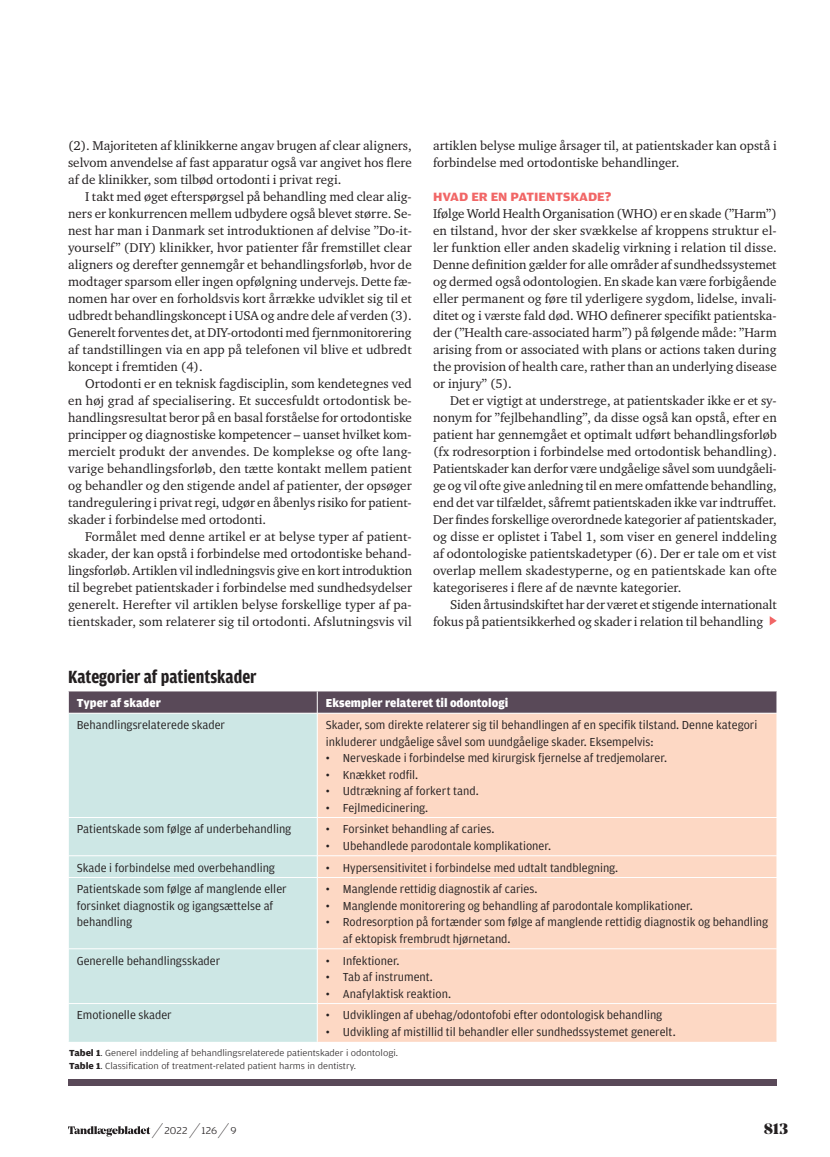
<style>
.page{position:relative;width:830px;height:1157px;background:#fff}
.page>*{position:absolute;margin:0;border:0;box-sizing:border-box;transform-origin:0 0}
.t1{font:700 18.75px "Amplitude Condensed";color:#231f20}
.t2{font:900 15px "Noe Display";color:#231f20}
.t3{font:13.05px/17px "Charter ITC Std";color:#231f20;text-align:justify}
.t4{font:700 12.75px "Amplitude Wide";color:#f16666}
.t5{font:12.3px/16.5px "Amplitude";color:#231f20}
.t6{font:900 12.3px "Amplitude";color:#fff}
.t7{font:300 10.5px "Amplitude Wide";letter-spacing:.01em;color:#231f20}
.t8{font:300 9.3px/12.5px "Amplitude Wide";color:#231f20}
.s1{font-weight:700}
.s2{font-family:"Noe Display";font-weight:900;font-size:21px}
</style>
<div class="page">
<svg style="left:769px;top:616px;width:7px;height:9px"></svg>
<div style="left:69px;top:714px;width:248px;height:327px;background:#cde7e5"></div>
<div style="left:318px;top:714px;width:458px;height:327px;background:#fdd8c4"></div>
<div style="left:68px;top:1078px;width:708px;height:7px;background:#594958"></div>
<svg style="left:776px;top:856px;width:1px;height:21px"></svg>
<hr style="left:68px;top:817px;width:249px;height:1px;background:#fff">
<hr style="left:317px;top:817px;width:459px;height:1px;background:#fff">
<hr style="left:68px;top:855px;width:249px;height:1px;background:#fff">
<hr style="left:317px;top:855px;width:459px;height:1px;background:#fff">
<hr style="left:68px;top:877px;width:249px;height:1px;background:#fff">
<hr style="left:317px;top:877px;width:459px;height:1px;background:#fff">
<hr style="left:68px;top:948px;width:249px;height:1px;background:#fff">
<hr style="left:317px;top:948px;width:459px;height:1px;background:#fff">
<svg style="left:68px;top:691px;width:709px;height:22px;background:#5f4f5e"></svg>
<hr style="left:68px;top:1003px;width:249px;height:1px;background:#fff">
<hr style="left:317px;top:1003px;width:459px;height:1px;background:#fff">
<svg style="left:68px;top:1126px;width:82px;height:10px"></svg>
<p class="t3" style="left:68px;top:137px;width:345px">(2). Majoriteten af klinikkerne angav brugen af clear aligners, selvom anvendelse af fast apparatur også var angivet hos flere af de klinikker, som tilbød ortodonti i privat regi.</p>
<p class="t3" style="left:68px;top:188px;width:345px;text-indent:17px">I takt med øget efterspørgsel på behandling med clear alig&shy;ners er konkurrencen mellem udbydere også blevet større. Se&shy;nest har man i Danmark set introduktionen af delvise ”Do-it&shy;yourself” (DIY) klinikker, hvor patienter får fremstillet clear aligners og derefter gennemgår et behandlingsforløb, hvor de modtager sparsom eller ingen opfølgning undervejs. Dette fæ&shy;nomen har over en forholdsvis kort årrække udviklet sig til et udbredt behandlingskoncept i USA og andre dele af verden (3).<br>Generelt forventes det, at DIY-ortodonti med fjernmonitorering af tandstillingen via en app på telefonen vil blive et udbredt koncept i fremtiden (4).</p>
<p class="t3" style="left:68px;top:375px;width:345px;text-indent:17px">Ortodonti er en teknisk fagdisciplin, som kendetegnes ved en høj grad af specialisering. Et succesfuldt ortodontisk be&shy;handlingsresultat beror på en basal forståelse for ortodontiske principper og diagnostiske kompetencer – uanset hvilket kom&shy;mercielt produkt der anvendes. De komplekse og ofte lang&shy;varige behandlingsforløb, den tætte kontakt mellem patient og behandler og den stigende andel af patienter, der opsøger tandregulering i privat regi, udgør en åbenlys risiko for patient&shy;skader i forbindelse med ortodonti.</p>
<p class="t3" style="left:68px;top:528px;width:345px;text-indent:17px">Formålet med denne artikel er at belyse typer af patient&shy;skader, der kan opstå i forbindelse med ortodontiske behand&shy;lingsforløb. Artiklen vil indledningsvis give en kort introduktion til begrebet patientskader i forbindelse med sundhedsydelser generelt. Herefter vil artiklen belyse forskellige typer af pa&shy;tientskader, som relaterer sig til ortodonti. Afslutningsvis vil</p>
<p class="t3" style="left:433px;top:137px;width:345px">artiklen belyse mulige årsager til, at patientskader kan opstå i forbindelse med ortodontiske behandlinger.</p>
<p class="t4" style="left:433px;top:189px;width:180px">HVAD ER EN PATIENTSKADE?</p>
<p class="t3" style="left:433px;top:205px;width:345px">Ifølge World Health Organisation (WHO) er en skade (”Harm”) en tilstand, hvor der sker svækkelse af kroppens struktur el&shy;ler funktion eller anden skadelig virkning i relation til disse.<br>Denne definition gælder for alle områder af sundhedssystemet og dermed også odontologien. En skade kan være forbigående eller permanent og føre til yderligere sygdom, lidelse, invali&shy;ditet og i værste fald død. WHO definerer specifikt patientska&shy;der (”Health care-associated harm”) på følgende måde: ”Harm arising from or associated with plans or actions taken during the provision of health care, rather than an underlying disease or injury” (5).</p>
<p class="t3" style="left:433px;top:392px;width:345px;text-indent:17px">Det er vigtigt at understrege, at patientskader ikke er et sy&shy;nonym for ”fejlbehandling”, da disse også kan opstå, efter en patient har gennemgået et optimalt udført behandlingsforløb (fx rodresorption i forbindelse med ortodontisk behandling).<br>Patientskader kan derfor være undgåelige såvel som uundgåeli&shy;ge og vil ofte give anledning til en mere omfattende behandling, end det var tilfældet, såfremt patientskaden ikke var indtruffet.<br>Der findes forskellige overordnede kategorier af patientskader, og disse er oplistet i Tabel 1, som viser en generel inddeling af odontologiske patientskadetyper (6). Der er tale om et vist overlap mellem skadestyperne, og en patientskade kan ofte kategoriseres i flere af de nævnte kategorier.</p>
<p class="t3" style="left:433px;top:596px;width:345px;text-indent:17px">Siden årtusindskiftet har der været et stigende internationalt fokus på patientsikkerhed og skader i relation til behandling</p>
<h1 class="t1" style="left:68px;top:666px;width:190px">Kategorier af patientskader</h1>
<p class="t6" style="left:77px;top:696px;width:85px">Typer af skader</p>
<p class="t6" style="left:325px;top:696px;width:184px">Eksempler relateret til odontologi</p>
<p class="t5" style="left:77px;top:716px;width:150px">Behandlingsrelaterede skader</p>
<p class="t5" style="left:325px;top:716px;width:433px">Skader, som direkte relaterer sig til behandlingen af en specifik tilstand. Denne kategori inkluderer undgåelige såvel som uundgåelige skader. Eksempelvis:</p>
<p class="t5" style="left:325px;top:749px;width:342px">• Nerveskade i forbindelse med kirurgisk fjernelse af tredjemolarer.</p>
<p class="t5" style="left:325px;top:766px;width:94px">• Knækket rodfil.</p>
<p class="t5" style="left:325px;top:782px;width:154px">• Udtrækning af forkert tand.</p>
<p class="t5" style="left:325px;top:799px;width:104px">• Fejlmedicinering.</p>
<p class="t5" style="left:77px;top:821px;width:216px">Patientskade som følge af underbehandling</p>
<p class="t5" style="left:325px;top:821px;width:170px">• Forsinket behandling af caries.</p>
<p class="t5" style="left:325px;top:837px;width:227px">• Ubehandlede parodontale komplikationer.</p>
<p class="t5" style="left:77px;top:859px;width:199px">Skade i forbindelse med overbehandling</p>
<p class="t5" style="left:325px;top:859px;width:294px">• Hypersensitivitet i forbindelse med udtalt tandblegning.</p>
<p class="t5" style="left:77px;top:881px;width:211px">Patientskade som følge af manglende eller forsinket diagnostik og igangsættelse af behandling</p>
<p class="t5" style="left:325px;top:881px;width:213px">• Manglende rettidig diagnostik af caries.</p>
<p class="t5" style="left:325px;top:897px;width:368px">• Manglende monitorering og behandling af parodontale komplikationer.</p>
<p class="t5" style="left:342px;top:914px;width:426px;text-indent:-17px">• Rodresorption på fortænder som følge af manglende rettidig diagnostik og behandling af ektopisk frembrudt hjørnetand.</p>
<p class="t5" style="left:77px;top:952px;width:145px">Generelle behandlingsskader</p>
<p class="t5" style="left:325px;top:952px;width:75px">• Infektioner.</p>
<p class="t5" style="left:325px;top:968px;width:109px">• Tab af instrument.</p>
<p class="t5" style="left:325px;top:985px;width:127px">• Anafylaktisk reaktion.</p>
<p class="t5" style="left:77px;top:1007px;width:96px">Emotionelle skader</p>
<p class="t5" style="left:325px;top:1007px;width:338px">• Udviklingen af ubehag/odontofobi efter odontologisk behandling</p>
<p class="t5" style="left:325px;top:1023px;width:351px">• Udvikling af mistillid til behandler eller sundhedssystemet generelt.</p>
<p class="t8" style="left:69px;top:1047px;width:330px"><span class="s1">Tabel 1</span>. Generel inddeling af behandlingsrelaterede patientskader i odontologi.<br><span class="s1">Table 1</span>. Classification of treatment-related patient harms in dentistry.</p>
<p class="t7" style="left:157px;top:1124px;width:81px"><span class="s2">∕</span> 2022 <span class="s2">∕</span> 126 <span class="s2">∕</span> 9</p>
<p class="t2" style="left:763px;top:1118px;width:26px">813</p>
</div>
